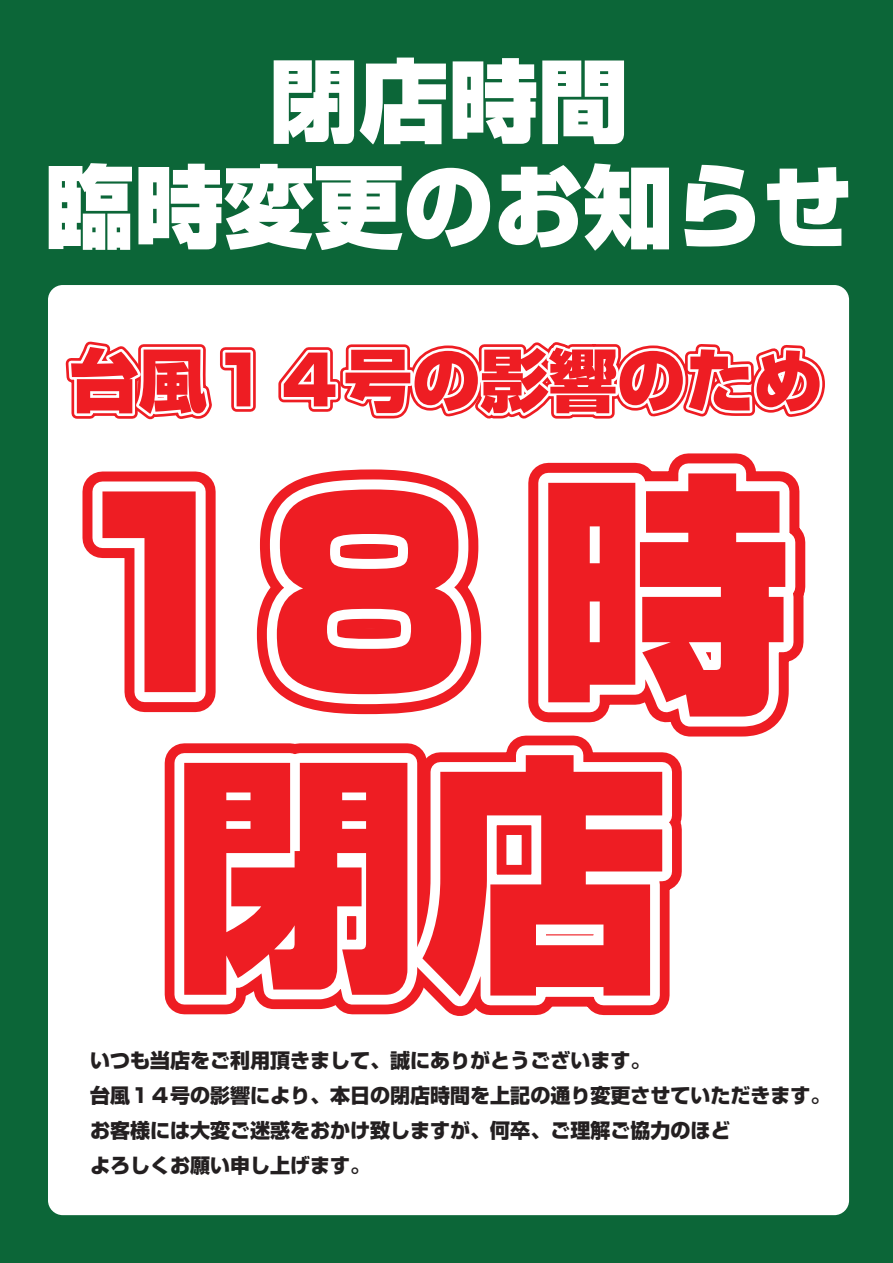
<style>
.page{position:relative;width:893px;height:1263px;background:#0c6638}
.page>*{position:absolute;margin:0;border:0;box-sizing:border-box;transform-origin:0 0}
.t1{font:900 254.55px "Shin Go Pro";color:#ee1d23}
.t2{font:900 249.15px "Shin Go Pro";color:#ee1d23}
.t3{font:900 89.7px/105.6px "Shin Go Pro";color:#fff;text-align:center}
.t4{font:900 68.25px "Shin Go Pro";color:#ee1d23}
.t5{font:800 19.95px/35px "Shin Go Pro";color:#231f20}
</style>
<div class="page">
<div style="left:48px;top:285px;width:801px;height:930px;background:#fff;border-radius:15px"></div>
<svg style="left:261px;top:469px;width:220px;height:245px"></svg>
<svg style="left:528px;top:453px;width:277px;height:283px"></svg>
<svg style="left:374px;top:716px;width:327px;height:299px"></svg>
<svg style="left:165px;top:743px;width:233px;height:271px"></svg>
<svg style="left:398px;top:736px;width:284px;height:280px"></svg>
<svg style="left:65px;top:341px;width:196px;height:371px"></svg>
<svg style="left:278px;top:342px;width:547px;height:77px"></svg>
<h3 class="t3" style="left:45px;top:39px;width:809px">閉店時間<br>臨時変更のお知らせ</h3>
<h3 class="t4" style="left:70px;top:326px;width:753px">台風１４号の影響のため</h3>
<h1 class="t1" style="left:58px;top:393px;width:735px">18 時</h1>
<h2 class="t2" style="left:171px;top:678px;width:500px">閉店</h2>
<p class="t5" style="left:90px;top:1040px;width:742px">いつも当店をご利用頂きまして、誠にありがとうございます。<br>台風１４号の影響により、本日の閉店時間を上記の通り変更させていただきます。お客様には大変ご迷惑をおかけ致しますが、何卒、ご理解ご協力のほど<br>よろしくお願い申し上げます。</p>
</div>
